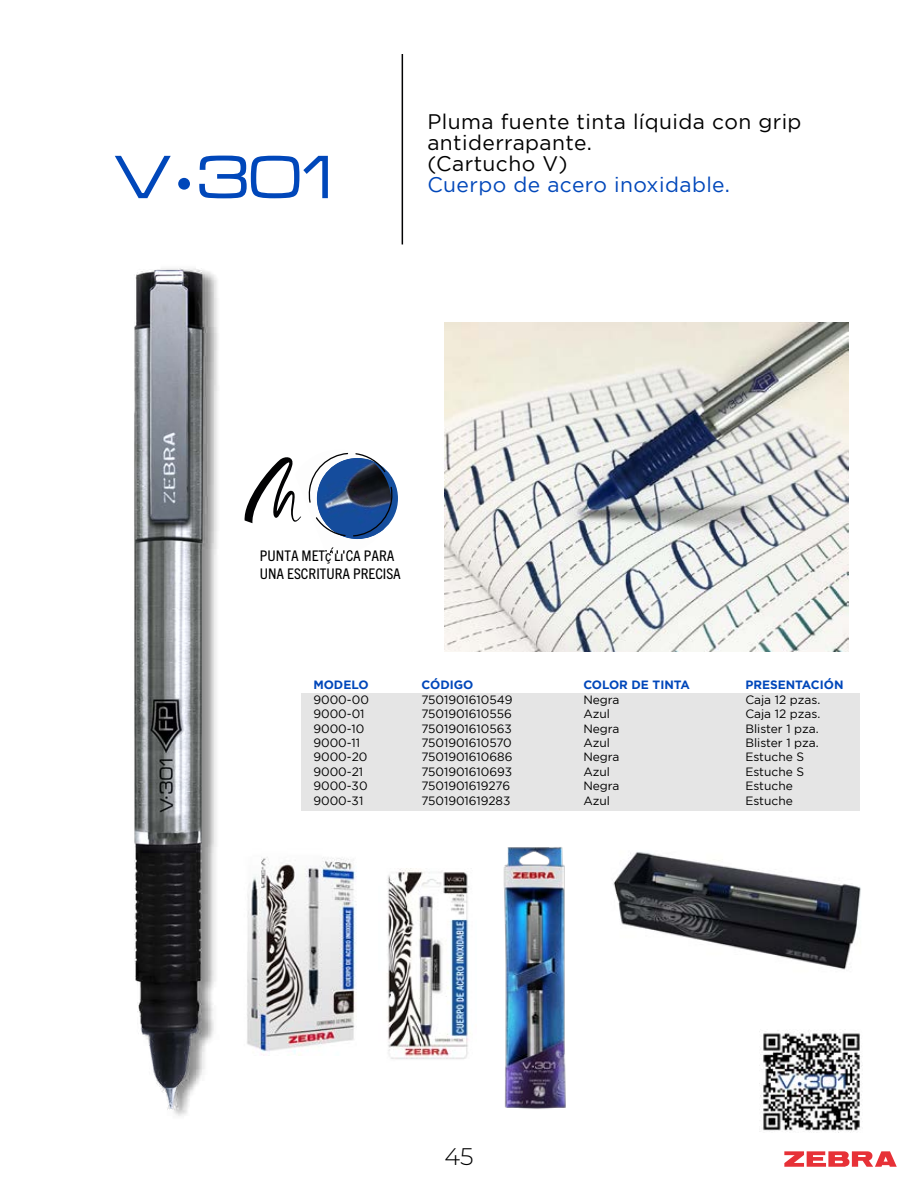
<style>
.page{position:relative;width:918px;height:1188px;background:#fff}
.page>*{position:absolute;margin:0;border:0;box-sizing:border-box;transform-origin:0 0}
.t1{font:300 24px "Montserrat";color:#000}
.t2{font:21px/21px "Homepage Baukasten";letter-spacing:.02em;color:#000}
.t3{font:21px "Homepage Baukasten";letter-spacing:.02em;color:#0047ba}
.t4{font:condensed 14.85px/17.9px "Trade Gothic Next";color:#000;scale:1.04 1}
.t5{font:12px "Homepage Baukasten";color:#000}
.t6{font:700 12px "Homepage Baukasten";color:#0047ba}
</style>
<div class="page">
<svg style="left:784px;top:1151px;width:113px;height:16px"></svg>
<hr style="left:402px;top:54px;width:1px;height:190px;background:#020203">
<div style="left:302px;top:693px;width:558px;height:118px;background:#e5e5e5"></div>
<img style="left:613px;top:852px;width:248px;height:118px">
<img style="left:134px;top:268px;width:84px;height:848px">
<img style="left:387px;top:868px;width:84px;height:192px">
<img style="left:247px;top:857px;width:110px;height:199px">
<img style="left:760px;top:1030px;width:103px;height:103px">
<img style="left:445px;top:322px;width:404px;height:329px">
<svg style="left:115px;top:156px;width:56px;height:42px"></svg>
<div style="left:178px;top:178px;width:12px;height:12px;background:#0047ba;border-radius:50%"></div>
<svg style="left:199px;top:156px;width:129px;height:42px"></svg>
<svg style="left:244px;top:457px;width:51px;height:67px"></svg>
<img style="left:325px;top:547px;width:33px;height:7px">
<svg style="left:308px;top:453px;width:90px;height:86px"></svg>
<img style="left:503px;top:847px;width:63px;height:262px">
<h2 class="t2" style="left:427px;top:111px;width:376px">Pluma fuente tinta líquida con grip antiderrapante.<br>(Cartucho V)</h2>
<h2 class="t3" style="left:427px;top:173px;width:304px">Cuerpo de acero inoxidable.</h2>
<p class="t4" style="left:260px;top:546px;width:137px">PUNTA METç LI CA PARA<br>UNA ESCRITURA PRECISA</p>
<p class="t6" style="left:313px;top:678px;width:57px">MODELO</p>
<p class="t6" style="left:421px;top:678px;width:54px">CÓDIGO</p>
<p class="t6" style="left:583px;top:678px;width:108px">COLOR DE TINTA</p>
<p class="t6" style="left:745px;top:678px;width:100px">PRESENTACIÓN</p>
<p class="t5" style="left:313px;top:693px;width:57px">9000-00</p>
<p class="t5" style="left:421px;top:693px;width:93px">7501901610549</p>
<p class="t5" style="left:583px;top:693px;width:38px">Negra</p>
<p class="t5" style="left:745px;top:693px;width:76px">Caja 12 pzas.</p>
<p class="t5" style="left:313px;top:707px;width:53px">9000-01</p>
<p class="t5" style="left:421px;top:707px;width:92px">7501901610556</p>
<p class="t5" style="left:583px;top:707px;width:28px">Azul</p>
<p class="t5" style="left:745px;top:707px;width:76px">Caja 12 pzas.</p>
<p class="t5" style="left:313px;top:722px;width:52px">9000-10</p>
<p class="t5" style="left:421px;top:722px;width:92px">7501901610563</p>
<p class="t5" style="left:583px;top:722px;width:38px">Negra</p>
<p class="t5" style="left:745px;top:722px;width:75px">Blister 1 pza.</p>
<p class="t5" style="left:313px;top:736px;width:48px">9000-11</p>
<p class="t5" style="left:421px;top:736px;width:92px">7501901610570</p>
<p class="t5" style="left:583px;top:736px;width:28px">Azul</p>
<p class="t5" style="left:745px;top:736px;width:75px">Blister 1 pza.</p>
<p class="t5" style="left:313px;top:750px;width:56px">9000-20</p>
<p class="t5" style="left:421px;top:750px;width:93px">7501901610686</p>
<p class="t5" style="left:583px;top:750px;width:38px">Negra</p>
<p class="t5" style="left:745px;top:750px;width:60px">Estuche S</p>
<p class="t5" style="left:313px;top:765px;width:51px">9000-21</p>
<p class="t5" style="left:421px;top:765px;width:92px">7501901610693</p>
<p class="t5" style="left:583px;top:765px;width:28px">Azul</p>
<p class="t5" style="left:745px;top:765px;width:60px">Estuche S</p>
<p class="t5" style="left:313px;top:779px;width:56px">9000-30</p>
<p class="t5" style="left:421px;top:779px;width:90px">7501901619276</p>
<p class="t5" style="left:583px;top:779px;width:38px">Negra</p>
<p class="t5" style="left:745px;top:779px;width:49px">Estuche</p>
<p class="t5" style="left:313px;top:794px;width:51px">9000-31</p>
<p class="t5" style="left:421px;top:794px;width:91px">7501901619283</p>
<p class="t5" style="left:583px;top:794px;width:28px">Azul</p>
<p class="t5" style="left:745px;top:794px;width:49px">Estuche</p>
<h1 class="t1" style="left:445px;top:1140px;width:30px">45</h1>
</div>
